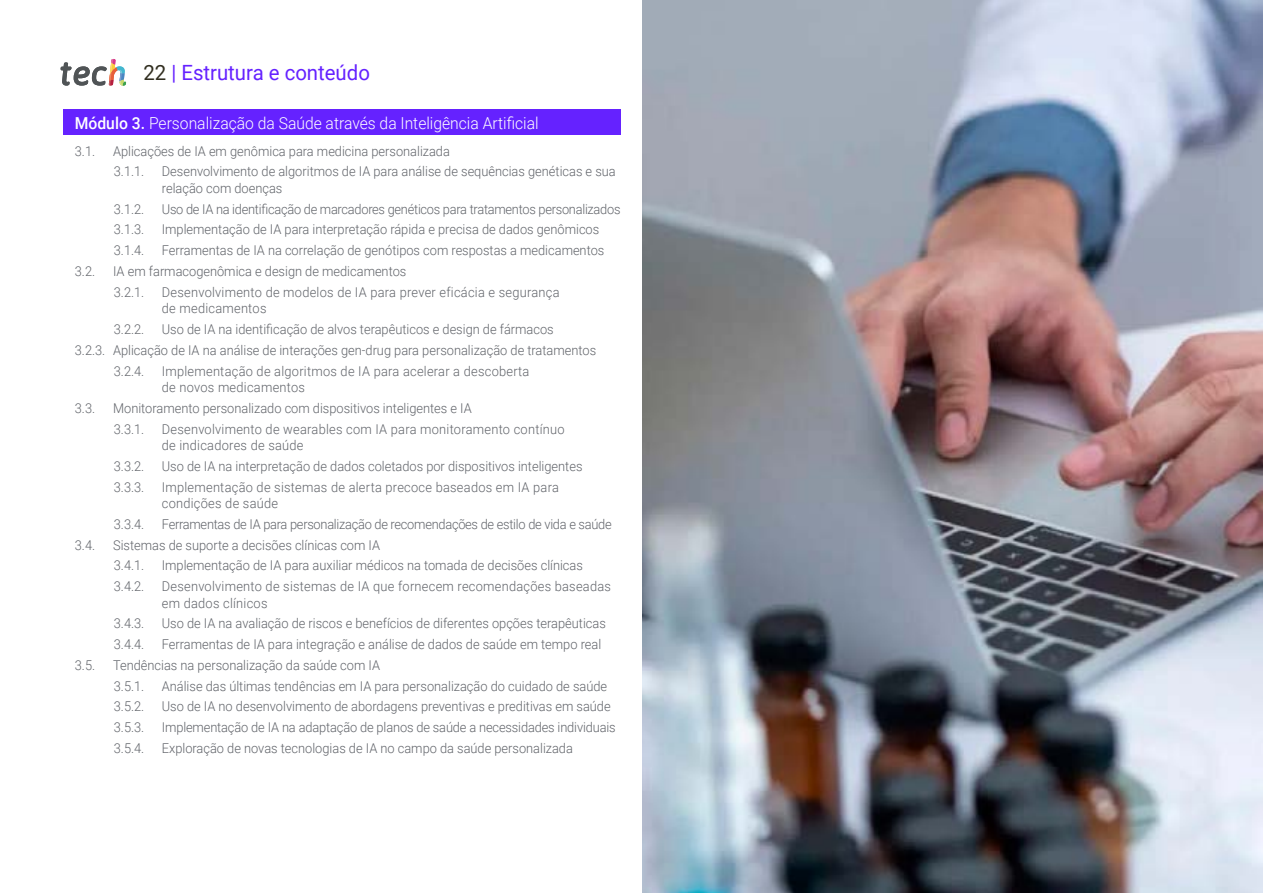
<style>
.page{position:relative;width:1263px;height:893px;background:#fff}
.page>*{position:absolute;margin:0;border:0;box-sizing:border-box;transform-origin:0 0}
.t1{font:21px "Roboto";color:#6522ff}
.t2{font:300 16.5px "Roboto";color:#fff;scale:.95 1}
.t3{font:300 13.5px/20.7px "Roboto";color:#61646a;scale:.95 1}
.t4{font:300 13.5px/16.5px "Roboto";letter-spacing:.02em;color:#61646a;scale:.95 1}
.t5{font:300 13.5px "Roboto";letter-spacing:-.02em;color:#61646a;scale:.95 1}
.s1{color:#312e20}
.s2{font-weight:500}
</style>
<div class="page">
<img style="left:642px;top:0;width:621px;height:893px">
<div style="left:64px;top:110px;width:557px;height:25px;background:#6522ff"></div>
<svg style="left:61px;top:59px;width:65px;height:27px"></svg>
<h1 class="t1" style="left:144px;top:57px;width:228px"><span class="s1">22</span> | Estrutura e conteúdo</h1>
<p class="t2" style="left:75px;top:111px;width:490px"><span class="s2">Módulo 3.</span> Personalização da Saúde através da Inteligência Artificial</p>
<p class="t3" style="left:75px;top:140px;width:23px">3.1.</p>
<p class="t3" style="left:113px;top:140px;width:356px">Aplicações de IA em genômica para medicina personalizada<br>3.1.1.</p>
<p class="t3" style="left:162px;top:163px;width:479px;line-height:16.5px">Desenvolvimento de algoritmos de IA para análise de sequências genéticas e sua relação com doenças</p>
<p class="t3" style="left:114px;top:198px;width:34px">3.1.2.</p>
<p class="t5" style="left:162px;top:199px;width:484px">Uso de IA na identificação de marcadores genéticos para tratamentos personalizados</p>
<p class="t3" style="left:114px;top:219px;width:34px">3.1.3.</p>
<p class="t3" style="left:162px;top:219px;width:462px">Implementação de IA para interpretação rápida e precisa de dados genômicos</p>
<p class="t3" style="left:114px;top:240px;width:34px">3.1.4.</p>
<p class="t3" style="left:162px;top:240px;width:467px">Ferramentas de IA na correlação de genótipos com respostas a medicamentos</p>
<p class="t3" style="left:75px;top:260px;width:23px">3.2.</p>
<p class="t3" style="left:113px;top:260px;width:310px">IA em farmacogenômica e design de medicamentos<br>3.2.1.</p>
<p class="t4" style="left:162px;top:283px;width:420px">Desenvolvimento de modelos de IA para prever eficácia e segurança de medicamentos</p>
<p class="t3" style="left:114px;top:318px;width:34px">3.2.2.</p>
<p class="t3" style="left:162px;top:318px;width:414px">Uso de IA na identificação de alvos terapêuticos e design de fármacos</p>
<p class="t3" style="left:75px;top:339px;width:550px">3.2.3. Aplicação de IA na análise de interações gen-drug para personalização de tratamentos</p>
<p class="t3" style="left:114px;top:360px;width:34px">3.2.4.</p>
<p class="t4" style="left:162px;top:362px;width:388px">Implementação de algoritmos de IA para acelerar a descoberta de novos medicamentos</p>
<p class="t3" style="left:75px;top:397px;width:23px">3.3.</p>
<p class="t3" style="left:113px;top:397px;width:379px">Monitoramento personalizado com dispositivos inteligentes e IA<br>3.3.1.</p>
<p class="t4" style="left:162px;top:420px;width:425px">Desenvolvimento de wearables com IA para monitoramento contínuo de indicadores de saúde</p>
<p class="t3" style="left:114px;top:455px;width:34px">3.3.2.</p>
<p class="t3" style="left:162px;top:455px;width:444px">Uso de IA na interpretação de dados coletados por dispositivos inteligentes</p>
<p class="t3" style="left:114px;top:476px;width:34px">3.3.3.</p>
<p class="t4" style="left:162px;top:478px;width:419px">Implementação de sistemas de alerta precoce baseados em IA para condições de saúde</p>
<p class="t3" style="left:114px;top:513px;width:34px">3.3.4.</p>
<p class="t5" style="left:162px;top:514px;width:475px">Ferramentas de IA para personalização de recomendações de estilo de vida e saúde</p>
<p class="t3" style="left:75px;top:534px;width:23px">3.4.</p>
<p class="t3" style="left:113px;top:534px;width:283px">Sistemas de suporte a decisões clínicas com IA<br>3.4.1.</p>
<p class="t3" style="left:162px;top:555px;width:445px">Implementação de IA para auxiliar médicos na tomada de decisões clínicas</p>
<p class="t3" style="left:114px;top:575px;width:34px">3.4.2.</p>
<p class="t4" style="left:162px;top:577px;width:474px">Desenvolvimento de sistemas de IA que fornecem recomendações baseadas em dados clínicos</p>
<p class="t3" style="left:114px;top:613px;width:34px">3.4.3.</p>
<p class="t3" style="left:162px;top:613px;width:469px">Uso de IA na avaliação de riscos e benefícios de diferentes opções terapêuticas</p>
<p class="t3" style="left:114px;top:633px;width:34px">3.4.4.</p>
<p class="t3" style="left:162px;top:633px;width:464px">Ferramentas de IA para integração e análise de dados de saúde em tempo real</p>
<p class="t3" style="left:75px;top:654px;width:23px">3.5.</p>
<p class="t3" style="left:113px;top:654px;width:283px">Tendências na personalização da saúde com IA<br>3.5.1.</p>
<p class="t3" style="left:162px;top:675px;width:470px">Análise das últimas tendências em IA para personalização do cuidado de saúde</p>
<p class="t3" style="left:114px;top:696px;width:34px">3.5.2.</p>
<p class="t3" style="left:162px;top:696px;width:474px">Uso de IA no desenvolvimento de abordagens preventivas e preditivas em saúde</p>
<p class="t3" style="left:114px;top:716px;width:34px">3.5.3.</p>
<p class="t3" style="left:162px;top:716px;width:479px">Implementação de IA na adaptação de planos de saúde a necessidades individuais</p>
<p class="t3" style="left:114px;top:737px;width:34px">3.5.4.</p>
<p class="t3" style="left:162px;top:737px;width:434px">Exploração de novas tecnologias de IA no campo da saúde personalizada</p>
</div>
